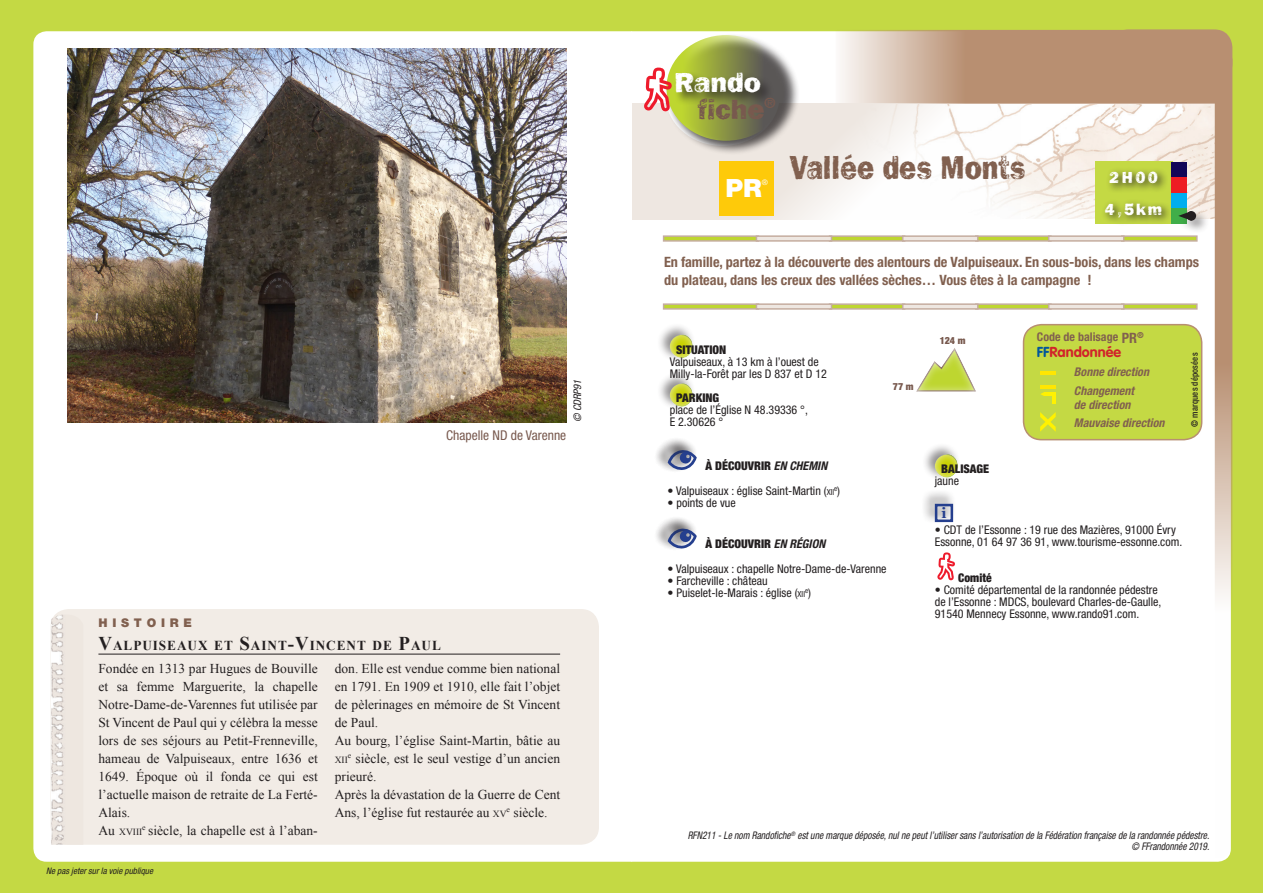
<style>
.page{position:relative;width:1263px;height:893px;background:#fff}
.page>*{position:absolute;margin:0;border:0;box-sizing:border-box;transform-origin:0 0}
.t1{font:34.2px "Frankie OTF";color:#81604f;scale:.83 1}
.t2{font:28.5px/27.5px "Frankie OTF";color:#fff}
.t3{font:900 25.2px "Helvetica Neue LT Std";color:#fff}
.t4{font:16.8px/32px "Frankie OTF";letter-spacing:.15em;color:#fff}
.t5{font:700 14.4px "Georgia";color:#253f8e}
.t6{font:700 condensed 14.25px/17.2px "Helvetica Neue LT Std";color:#81604f}
.t7{font:700 14.25px "VAG Rounded Std";color:#d1232a}
.t8{font:700 13.65px "Times New Roman";letter-spacing:.07em;color:#231f20}
.t9{font:13.5px/18px "Times New Roman";color:#231f20}
.t10{font:condensed 13.5px "Helvetica Neue LT Std";color:#78594e}
.t11{font:condensed 12px/12px "Helvetica Neue LT Std";color:#231f20}
.t12{font:900 condensed 12px "Helvetica Neue LT Std";color:#231f20}
.t13{font:italic 700 condensed 12px/19.5px "Helvetica Neue LT Std";letter-spacing:-.02em;color:#81604f}
.t14{font:700 condensed 12px "Helvetica Neue LT Std";color:#81604f}
.t15{font:900 12px "Helvetica Neue LT Std";letter-spacing:.4em;color:#81604f}
.t16{font:italic condensed 10.5px/10.5px "Helvetica Neue LT Std";color:#231f20;text-align:right;scale:.9 1}
.t17{font:italic condensed 10.5px "Helvetica Neue LT Std";color:#231f20}
.t18{font:900 condensed 9.9px "Helvetica Neue LT Std";color:#78594e}
.t19{font:9.45px "Times New Roman";color:#231f20}
.t20{font:italic condensed 9px "Helvetica Neue LT Std";color:#231f20}
.t21{font:500 condensed 9px "Helvetica Neue LT Std";letter-spacing:.02em;color:#231f20;scale:.96 1}
.t22{font:7.65px "Helvetica Neue LT Std";color:#fff}
.t23{font:condensed 7.05px "Helvetica Neue LT Std";color:#231f20}
.s1{font-size:19.5px}
.s2{font-size:13.5px}
.s3{font-size:9.45px}
.s4{color:#78594e}
.s5{font-weight:700;font-style:italic}
.s6{font-size:8.4px}
.s7{font-size:12px}
.s8{font-size:14.25px}
.s9{color:#01569b}
</style>
<div class="page">
<div style="left:0;top:0;width:631px;height:893px;background:#c4d944"></div>
<div style="left:631px;top:0;width:632px;height:893px;background:#c4d944"></div>
<div style="left:632px;top:31px;width:594px;height:831px;background:#fff"></div>
<div style="left:33px;top:31px;width:599px;height:831px;background:#fff"></div>
<div style="left:632px;top:103px;width:388px;height:117px;background:#eee7e1"></div>
<div style="left:664px;top:33px;width:136px;height:122px;background:#231f20;opacity:.75"></div>
<svg style="left:666px;top:35px;width:120px;height:106px;background:#8d964c"></svg>
<div style="left:674px;top:71px;width:100px;height:35px;background:#231f20;opacity:.75"></div>
<svg style="left:643px;top:68px;width:29px;height:43px"></svg>
<div style="left:720px;top:161px;width:54px;height:54px;background:#feca0a"></div>
<svg style="left:663px;top:235px;width:93px;height:7px"></svg>
<svg style="left:832px;top:235px;width:4px;height:7px"></svg>
<svg style="left:756px;top:235px;width:76px;height:7px"></svg>
<svg style="left:663px;top:303px;width:93px;height:7px"></svg>
<svg style="left:832px;top:303px;width:4px;height:7px"></svg>
<svg style="left:756px;top:303px;width:76px;height:7px"></svg>
<div style="left:657px;top:323px;width:39px;height:39px;background:#231f20;opacity:.5"></div>
<div style="left:669px;top:332px;width:30px;height:27px;background:#fff;opacity:.75"></div>
<div style="left:657px;top:372px;width:39px;height:39px;background:#231f20;opacity:.5"></div>
<div style="left:669px;top:381px;width:30px;height:27px;background:#fff;opacity:.75"></div>
<div style="left:653px;top:437px;width:44px;height:36px;background:#231f20;opacity:.5"></div>
<div style="left:665px;top:440px;width:27px;height:26px;background:#231f20;opacity:.5"></div>
<svg style="left:668px;top:449px;width:29px;height:22px"></svg>
<div style="left:653px;top:516px;width:44px;height:35px;background:#231f20;opacity:.5"></div>
<div style="left:665px;top:518px;width:27px;height:27px;background:#231f20;opacity:.5"></div>
<svg style="left:668px;top:528px;width:29px;height:21px"></svg>
<svg style="left:836px;top:30px;width:396px;height:829px;background:#f2efdf"></svg>
<div style="left:1100px;top:199px;width:72px;height:28px;background:#231f20;opacity:.9"></div>
<div style="left:51px;top:609px;width:548px;height:236px;background:#f2ece6;border-radius:18px"></div>
<hr style="left:98px;top:654px;width:462px;height:1px;background:#231f20">
<img style="left:51px;top:615px;width:14px;height:230px">
<img style="left:67px;top:48px;width:499px;height:374px">
<p class="t17" style="left:571px;top:422px;width:44px;rotate:-90deg">© CDRP91</p>
<p class="t10" style="left:446px;top:427px;width:122px">Chapelle ND de Varenne</p>
<p class="t15" style="left:98px;top:616px;width:95px">HISTOIRE</p>
<p class="t8" style="left:98px;top:636px;width:344px"><span class="s1">V</span>ALPUISEAUX ET <span class="s1">S</span>AINT<span class="s1">-V</span>INCENT DE <span class="s1">P</span>AUL</p>
<p class="t9" style="left:98px;top:659px;width:221px;text-align:justify">Fondée en 1313 par Hugues de Bouville et sa femme Marguerite, la chapelle Notre-Dame-de-Varennes fut utilisée par St Vincent de Paul qui y célèbra la messe lors de ses séjours au Petit-Frenneville, hameau de Valpuiseaux, entre 1636 et 1649. Époque où il fonda ce qui est l’actuelle maison de retraite de La Ferté-Alais.</p>
<p class="t19" style="left:98px;top:825px;width:45px"><span class="s2">Au</span> XVIII</p>
<p class="t9" style="left:142px;top:821px;width:177px"><sup>e</sup> siècle, la chapelle est à l’aban-</p>
<p class="t9" style="left:335px;top:659px;width:227px">don. Elle est vendue comme bien national en 1791. En 1909 et 1910, elle fait l’objet de pèlerinages en mémoire de St Vincent de Paul.<br>Au bourg, l’église Saint-Martin, bâtie au</p>
<p class="t19" style="left:335px;top:753px;width:15px">XII</p>
<p class="t9" style="left:335px;top:749px;width:227px;text-indent:13px"><sup>e</sup> siècle, est le seul vestige d’un ancien prieuré.<br>Après la dévastation de la Guerre de Cent Ans, l’église fut restaurée au <span class="s3">XV</span><sup>e</sup> siècle.</p>
<p class="t20" style="left:46px;top:865px;width:108px">Ne pas jeter sur la voie publique</p>
<h2 class="t2" style="left:698px;top:68px;width:79px;text-indent:-23px">Rando <span class="s4">fiche</span><sup>®</sup></h2>
<h3 class="t3" style="left:726px;top:173px;width:38px">PR</h3>
<p class="t22" style="left:762px;top:177px;width:8px">®</p>
<h1 class="t1" style="left:789px;top:147px;width:286px">Vallée des Monts</h1>
<p class="t4" style="left:1105px;top:161px;width:59px">2H00<br>4,5km</p>
<p class="t6" style="left:664px;top:254px;width:537px">En famille, partez à la découverte des alentours de Valpuiseaux. En sous-bois, dans les champs du plateau, dans les creux des vallées sèches… Vous êtes à la campagne !</p>
<p class="t12" style="left:676px;top:342px;width:52px">SITUATION</p>
<p class="t11" style="left:670px;top:355px;width:159px">Valpuiseaux, à 13 km à l’ouest de<br>Milly-la-Forêt par les D 837 et D 12</p>
<p class="t12" style="left:676px;top:391px;width:45px">PARKING</p>
<p class="t11" style="left:670px;top:404px;width:140px">place de l’Église N 48.39336 °,<br>E 2.30626 °</p>
<p class="t12" style="left:705px;top:458px;width:123px">À DÉCOUVRIR <span class="s5">en chemin</span></p>
<p class="t11" style="left:668px;top:484px;width:168px">• Valpuiseaux : église Saint-Martin (<span class="s6">xii</span></p>
<p class="t23" style="left:834px;top:484px;width:7px">e<span class="s7">)</span></p>
<p class="t11" style="left:668px;top:496px;width:70px">• points de vue</p>
<p class="t12" style="left:705px;top:537px;width:121px">À DÉCOUVRIR <span class="s5">en région</span></p>
<p class="t11" style="left:668px;top:563px;width:220px">• Valpuiseaux : chapelle Notre-Dame-de-Varenne</p>
<p class="t11" style="left:668px;top:575px;width:102px">• Farcheville : château</p>
<p class="t11" style="left:668px;top:587px;width:139px">• Puiselet-le-Marais : église (<span class="s6">xii</span></p>
<p class="t23" style="left:805px;top:587px;width:7px">e<span class="s7">)</span></p>
<p class="t18" style="left:893px;top:381px;width:22px">77 M</p>
<p class="t18" style="left:940px;top:334px;width:27px">124 M</p>
<p class="t14" style="left:1037px;top:329px;width:108px">Code de balisage <span class="s8">PR</span><sup>®</sup></p>
<p class="t7" style="left:1037px;top:343px;width:86px"><span class="s9">FF</span>Randonnée</p>
<p class="t13" style="left:1074px;top:362px;width:77px">Bonne direction<br>Changement</p>
<p class="t13" style="left:1074px;top:396px;width:93px;line-height:18px">de direction<br>Mauvaise direction</p>
<p class="t21" style="left:1189px;top:427px;width:79px;rotate:-90deg">© marques déposées</p>
<p class="t12" style="left:941px;top:462px;width:50px">BALISAGE</p>
<p class="t11" style="left:935px;top:475px;width:26px">jaune</p>
<p class="t11" style="left:935px;top:524px;width:249px">• CDT de l’Essonne : 19 rue des Mazières, 91000 Évry<br>Essonne, 01 64 97 36 91, www.tourisme-essonne.com.</p>
<p class="t12" style="left:958px;top:570px;width:35px">COMITÉ</p>
<p class="t11" style="left:935px;top:583px;width:228px">• Comité départemental de la randonnée pédestre de l’Essonne : MDCS, boulevard Charles-de-Gaulle,<br>91540 Mennecy Essonne, www.rando91.com.</p>
<p class="t5" style="left:941px;top:504px;width:7px">i</p>
<p class="t16" style="left:688px;top:831px;width:581px">RFN211 - Le nom Randofiche<sup>®</sup> est une marque déposée, nul ne peut l’utiliser sans l’autorisation de la Fédération française de la randonnée pédestre. © FFrandonnée 2019.</p>
</div>
